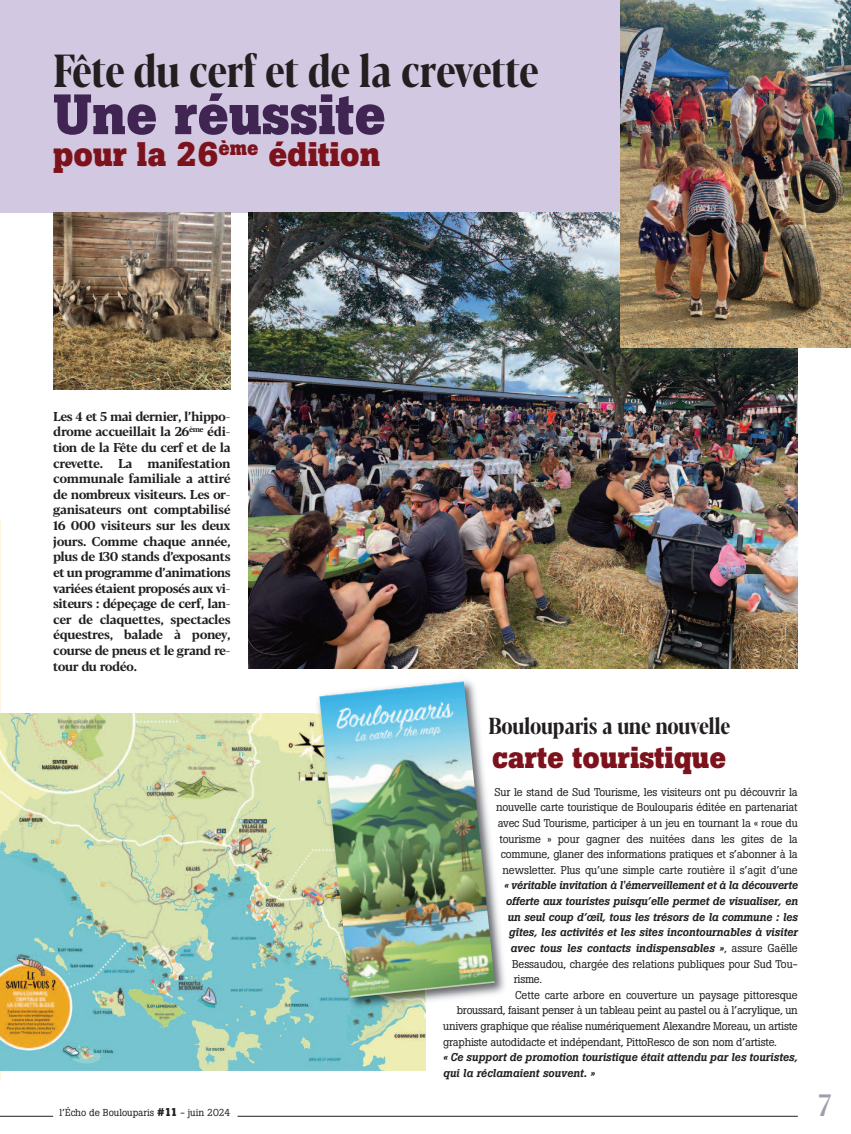
<style>
.page{position:relative;width:851px;height:1134px;background:#fff}
.page>*{position:absolute;margin:0;border:0;box-sizing:border-box;transform-origin:0 0}
.t1{font:700 56.25px "Boton";color:#402451}
.t2{font:700 45px "Blacker Pro Cond Dis";letter-spacing:-.01em;color:#231f20}
.t3{font:700 33.75px "Boton";color:#7c131c}
.t4{font:700 30px "Boton";color:#7c131c}
.t5{font:500 30px "Blacker Pro Cond Dis";color:#9d9fad}
.t6{font:700 22.5px "Blacker Pro Cond Dis";letter-spacing:-.015em;color:#231f20}
.t7{font:700 12.5px/15.6px "Blacker Pro Tx";letter-spacing:-.045em;color:#231f20;text-align:justify}
.t8{font:11.25px/15.6px "Boton";letter-spacing:-.015em;color:#231f20;text-align:right}
.t9{font:italic 500 11.25px/15.6px "Boton";letter-spacing:-.005em;color:#231f20}
.t10{font:10px "Boton";color:#231f20}
.s1{font-weight:700;font-size:11.25px}
.s2{font-weight:400;font-style:normal}
</style>
<div class="page">
<hr style="left:0;top:1116px;width:53px;height:1px;background:#231f20">
<hr style="left:237px;top:1116px;width:560px;height:1px;background:#231f20">
<hr style="left:0;top:521px;width:1px;height:560px;background:#fef4e0">
<div style="left:0;top:0;width:850px;height:213px;background:#d3c8e2"></div>
<img style="left:248px;top:213px;width:549px;height:455px">
<img style="left:53px;top:213px;width:177px;height:177px">
<img style="left:620px;top:0;width:230px;height:347px">
<img style="left:0;top:714px;width:425px;height:356px">
<img style="left:313px;top:680px;width:192px;height:327px">
<img style="left:315px;top:714px;width:110px;height:301px">
<img style="left:319px;top:681px;width:175px;height:316px">
<h2 class="t2" style="left:53px;top:45px;width:487px">Fête du cerf et de la crevette</h2>
<h1 class="t1" style="left:53px;top:94px;width:334px">Une réussite</h1>
<h3 class="t3" style="left:53px;top:142px;width:328px">pour la 26<sup>ème</sup> édition</h3>
<p class="t7" style="left:53px;top:408px;width:179px">Les 4 et 5 mai dernier, l’hippo&shy;drome accueillait la 26<sup>ème</sup> édi&shy;tion de la Fête du cerf et de la crevette. La manifestation communale familiale a attiré de nombreux visiteurs. Les or&shy;ganisateurs ont comptabilisé 16 000 visiteurs sur les deux jours. Comme chaque année, plus de 130 stands d’exposants et un programme d’animations variées étaient proposés aux vi&shy;siteurs : dépeçage de cerf, lan&shy;cer de claquettes, spectacles équestres, balade à poney, course de pneus et le grand re&shy;tour du rodéo.</p>
<p class="t10" style="left:60px;top:1109px;width:172px">l’Écho de Boulouparis <span class="s1">#11</span> - juin 2024</p>
<h3 class="t6" style="left:488px;top:713px;width:243px">Boulouparis a une nouvelle</h3>
<h3 class="t4" style="left:492px;top:747px;width:236px">carte touristique</h3>
<p class="t8" style="left:494px;top:785px;width:305px">Sur le stand de Sud Tourisme, les visiteurs ont pu découvrir la nouvelle carte touristique de Boulouparis éditée en partenariat avec Sud Tourisme, participer à un jeu en tournant la « roue du tourisme » pour gagner des nuitées dans les gites de la commune, glaner des informations pratiques et s’abonner à la newsletter. Plus qu’une simple carte routière il s’agit d’une</p>
<p class="t9" style="left:504px;top:879px;width:295px">« véritable invitation à l'émerveillement et à la découverte</p>
<p class="t9" style="left:505px;top:894px;width:293px">offerte aux touristes puisqu’elle permet de visualiser, en</p>
<p class="t9" style="left:507px;top:910px;width:292px">un seul coup d’œil, tous les trésors de la commune : les</p>
<p class="t9" style="left:509px;top:926px;width:290px">gîtes, les activités et les sites incontournables à visiter</p>
<p class="t9" style="left:510px;top:941px;width:289px">avec tous les contacts indispensables »<span class="s2">, assure Gaëlle</span></p>
<p class="t8" style="left:512px;top:957px;width:287px">Bessaudou, chargée des relations publiques pour Sud Tou-</p>
<p class="t8" style="left:513px;top:972px;width:30px">risme.</p>
<p class="t8" style="left:515px;top:988px;width:284px">Cette carte arbore en couverture un paysage pittoresque</p>
<p class="t8" style="left:457px;top:1004px;width:342px">broussard, faisant penser à un tableau peint au pastel ou à l’acrylique, un</p>
<p class="t8" style="left:443px;top:1019px;width:356px">univers graphique que réalise numériquement Alexandre Moreau, un artiste</p>
<p class="t8" style="left:443px;top:1035px;width:335px">graphiste autodidacte et indépendant, PittoResco de son nom d’artiste.</p>
<p class="t9" style="left:443px;top:1051px;width:356px">« Ce support de promotion touristique était attendu par les touristes, qui la réclamaient souvent. »</p>
<h3 class="t5" style="left:818px;top:1088px;width:14px">7</h3>
</div>
